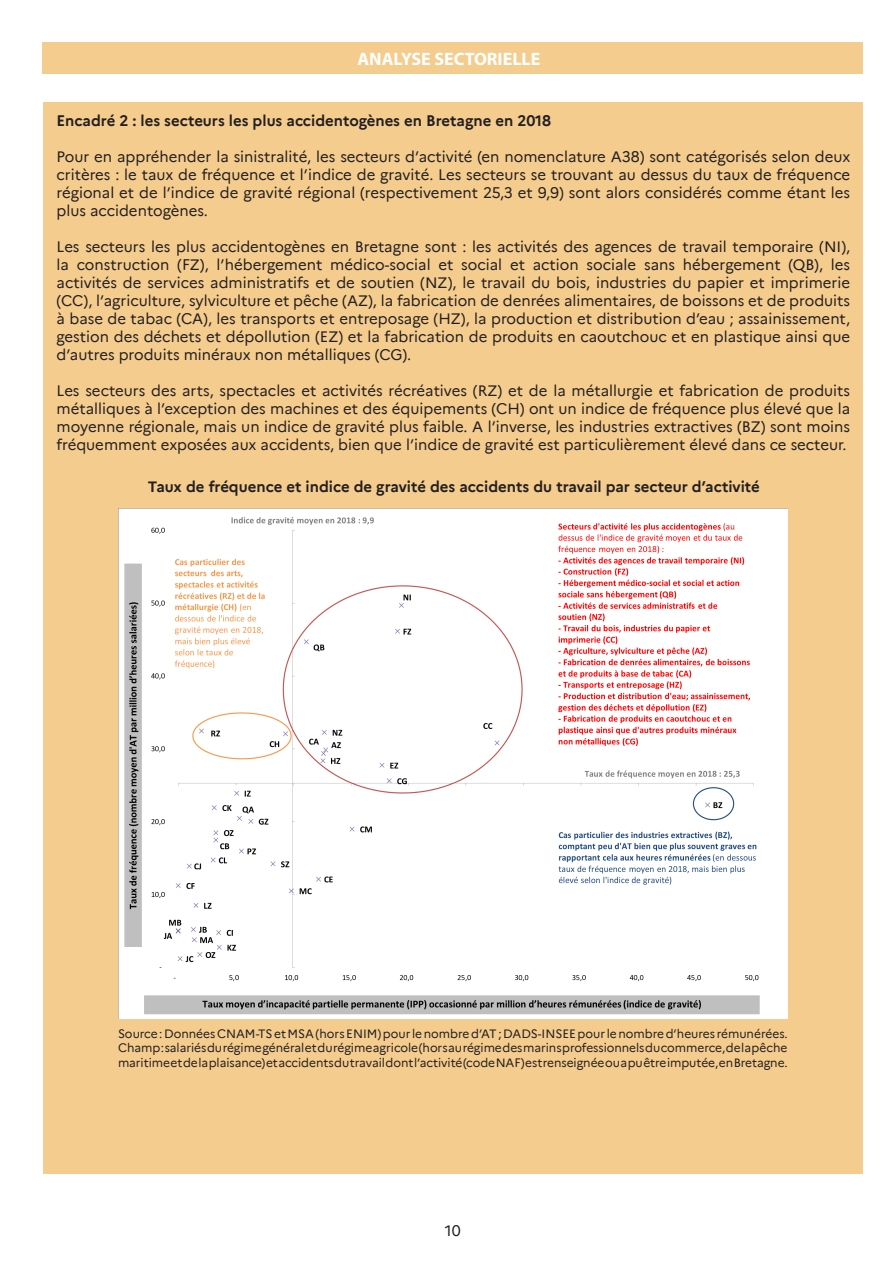
<style>
.page{position:relative;width:893px;height:1263px;background:#fff}
.page>*{position:absolute;margin:0;border:0;box-sizing:border-box;transform-origin:0 0}
.t1{font:700 18px "Myriad Pro";color:#fff}
.t2{font:15px/18px "Marianne";color:#231f20;text-align:justify}
.t3{font:700 15px "Marianne";color:#231f20}
.t4{font:12px/14.4px "Marianne";letter-spacing:-.005em;color:#231f20}
</style>
<div class="page">
<div style="left:43px;top:43px;width:820px;height:31px;background:#f4cc8e"></div>
<div style="left:44px;top:102px;width:819px;height:1072px;background:#f4cc8e"></div>
<img style="left:118px;top:509px;width:670px;height:509px">
<p class="t1" style="left:357px;top:47px;width:184px">ANALYSE SECTORIELLE</p>
<p class="t3" style="left:57px;top:109px;width:496px">Encadré 2 : les secteurs les plus accidentogènes en Bretagne en 2018</p>
<p class="t2" style="left:57px;top:147px;width:795px">Pour en appréhender la sinistralité, les secteurs d’activité (en nomenclature A38) sont catégorisés selon deux critères : le taux de fréquence et l’indice de gravité. Les secteurs se trouvant au dessus du taux de fréquence régional et de l’indice de gravité régional (respectivement 25,3 et 9,9) sont alors considérés comme étant les plus accidentogènes.</p>
<p class="t2" style="left:57px;top:237px;width:795px">Les secteurs les plus accidentogènes en Bretagne sont : les activités des agences de travail temporaire (NI), la construction (FZ), l’hébergement médico-social et social et action sociale sans hébergement (QB), les activités de services administratifs et de soutien (NZ), le travail du bois, industries du papier et imprimerie (CC), l’agriculture, sylviculture et pêche (AZ), la fabrication de denrées alimentaires, de boissons et de produits à base de tabac (CA), les transports et entreposage (HZ), la production et distribution d’eau ; assainissement, gestion des déchets et dépollution (EZ) et la fabrication de produits en caoutchouc et en plastique ainsi que d’autres produits minéraux non métalliques (CG).</p>
<p class="t2" style="left:57px;top:381px;width:795px">Les secteurs des arts, spectacles et activités récréatives (RZ) et de la métallurgie et fabrication de produits métalliques à l’exception des machines et des équipements (CH) ont un indice de fréquence plus élevé que la moyenne régionale, mais un indice de gravité plus faible. A l’inverse, les industries extractives (BZ) sont moins fréquemment exposées aux accidents, bien que l’indice de gravité est particulièrement élevé dans ce secteur.</p>
<p class="t3" style="left:148px;top:475px;width:613px">Taux de fréquence et indice de gravité des accidents du travail par secteur d’activité</p>
<p class="t4" style="left:118px;top:1025px;width:671px">Source : Données CNAM-TS et MSA (hors ENIM) pour le nombre d’AT ; DADS-INSEE pour le nombre d’heures rémunérées.</p>
<p class="t4" style="left:118px;top:1040px;width:671px">Champ : salariés du régime général et du régime agricole (hors au régime des marins professionnels du commerce, de la pêche maritime et de la plaisance) et accidents du travail dont l’activité (code NAF) est renseignée ou a pu être imputée, en Bretagne.</p>
<p class="t2" style="left:445px;top:1221px;width:17px">10</p>
</div>
